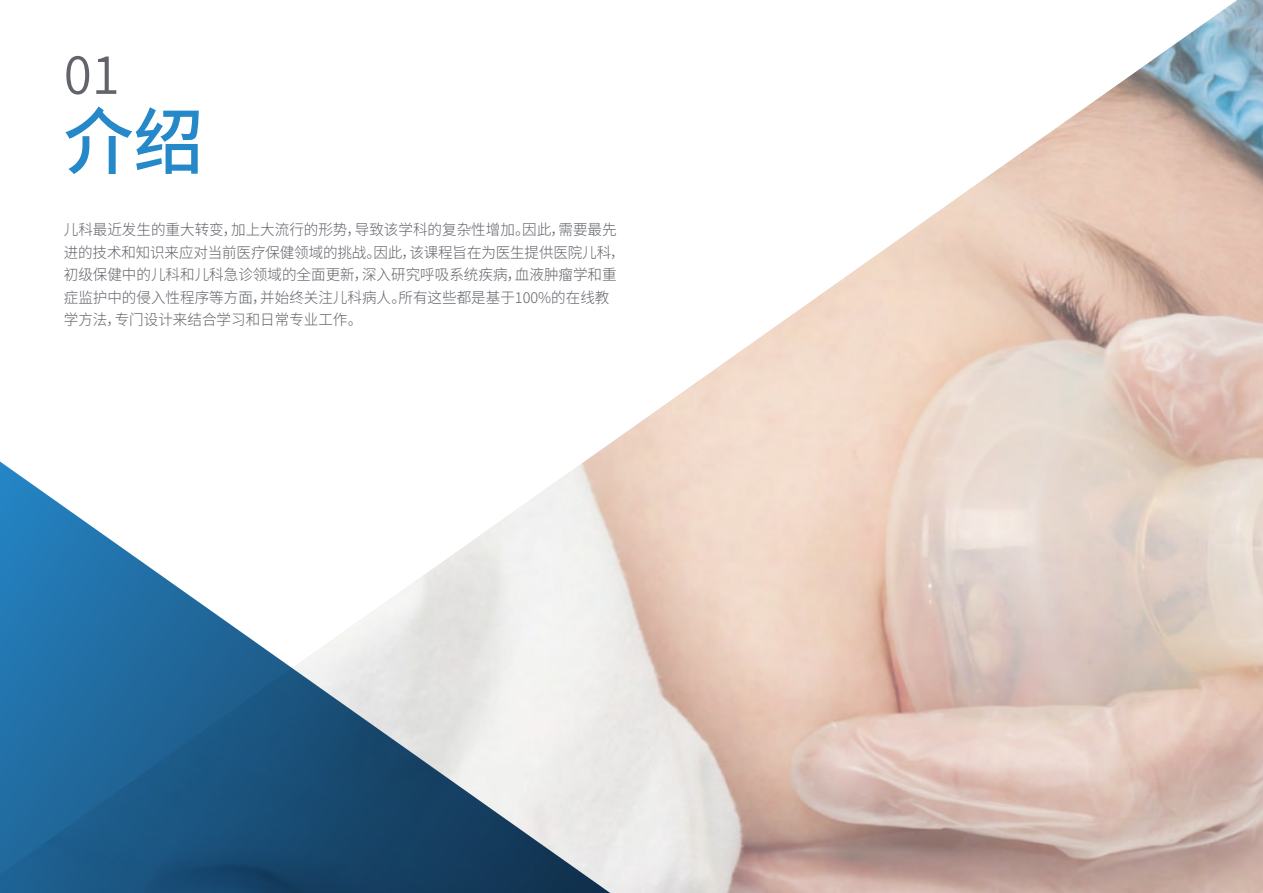
<style>
.page{position:relative;width:1263px;height:893px;background:#fff}
.page>*{position:absolute;margin:0;border:0;box-sizing:border-box;transform-origin:0 0}
.t1{font:500 72px "Source Han Sans CN";color:#2488c9}
.t2{font:52.5px "Source Han Sans CN";color:#61646a}
.t3{font:300 15px/22.5px "Source Han Sans CN";color:#61646a}
</style>
<div class="page">
<img style="left:607px;top:0;width:656px;height:893px">
<svg style="left:0;top:446px;width:640px;height:447px"></svg>
<h2 class="t2" style="left:64px;top:45px;width:57px">01</h2>
<h1 class="t1" style="left:64px;top:101px;width:141px">介绍</h1>
<p class="t3" style="left:64px;top:219px;width:562px">儿科最近发生的重大转变，加上大流行的形势，导致该学科的复杂性增加。因此，需要最先进的技术和知识来应对当前医疗保健领域的挑战。因此，该课程旨在为医生提供医院儿科，初级保健中的儿科和儿科急诊领域的全面更新，深入研究呼吸系统疾病，血液肿瘤学和重症监护中的侵入性程序等方面，并始终关注儿科病人。所有这些都是基于100%的在线教学方法，专门设计来结合学习和日常专业工作。</p>
</div>
